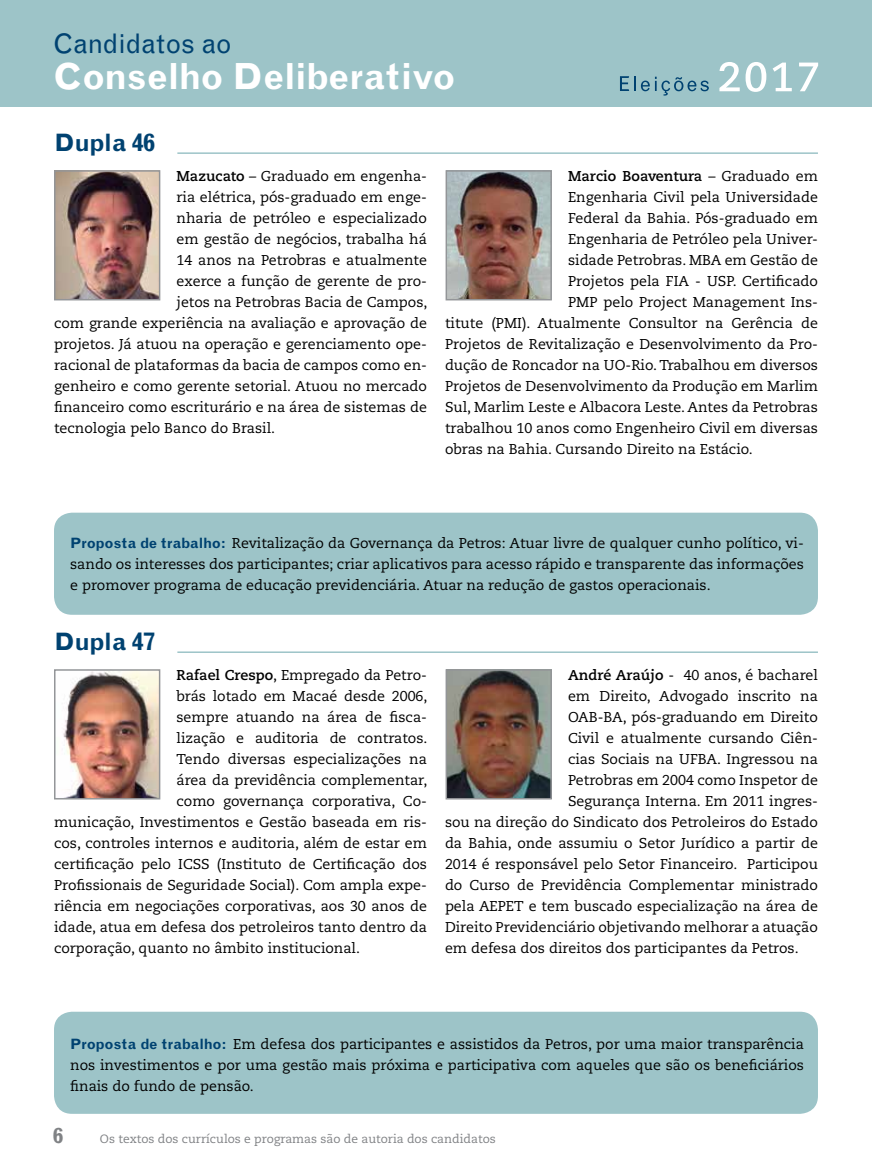
<style>
.page{position:relative;width:872px;height:1170px;background:#fff}
.page>*{position:absolute;margin:0;border:0;box-sizing:border-box;transform-origin:0 0}
.t1{font:700 36px "Grotesque MT Std";letter-spacing:-.01em;color:#fff}
.t2{font:27px "Grotesque MT Std";letter-spacing:-.005em;color:#004271}
.t3{font:700 24px "Grotesque MT Std";color:#004271}
.t4{font:700 21px "Grotesque MT Std";color:#808285}
.t5{font:14.25px/21px "Caecilia LT Std";color:#000;text-align:justify}
.t6{font:700 14.25px "Caecilia LT Std";color:#000}
.t7{font:12px "Caecilia LT Std";color:#808285}
.s1{font-weight:700}
.s2{font-weight:400}
.s3{font-family:"Grotesque MT Std";font-weight:700;color:#004271}
</style>
<div class="page">
<div style="left:0;top:0;width:872px;height:106px;background:#9dc4c8"></div>
<svg style="left:620px;top:76px;width:89px;height:20px"></svg>
<svg style="left:719px;top:62px;width:20px;height:29px"></svg>
<svg style="left:745px;top:62px;width:21px;height:30px"></svg>
<svg style="left:772px;top:63px;width:19px;height:28px"></svg>
<svg style="left:799px;top:63px;width:19px;height:28px"></svg>
<img style="left:447px;top:671px;width:103px;height:126px">
<div style="left:445px;top:669px;width:107px;height:130px;border:1px solid #939598"></div>
<img style="left:63px;top:671px;width:95px;height:126px">
<div style="left:54px;top:669px;width:106px;height:130px;border:1px solid #939598"></div>
<img style="left:447px;top:172px;width:103px;height:126px">
<div style="left:445px;top:170px;width:107px;height:130px;border:1px solid #939598"></div>
<img style="left:56px;top:172px;width:102px;height:126px">
<div style="left:54px;top:170px;width:106px;height:130px;border:1px solid #939598"></div>
<div style="left:54px;top:1011px;width:764px;height:102px;background:#9dc4c8;border-radius:18px"></div>
<div style="left:54px;top:512px;width:764px;height:102px;background:#9dc4c8;border-radius:18px"></div>
<hr style="left:177px;top:152px;width:641px;height:2px;background:#9dc4c8">
<hr style="left:177px;top:651px;width:641px;height:2px;background:#9dc4c8">
<h2 class="t2" style="left:53px;top:28px;width:180px">Candidatos ao</h2>
<h1 class="t1" style="left:53px;top:55px;width:404px">Conselho Deliberativo</h1>
<h3 class="t3" style="left:54px;top:129px;width:103px">Dupla 46</h3>
<p class="t5" style="left:176px;top:166px;width:252px"><span class="s1">Mazucato</span> – Graduado em engenha-</p>
<p class="t5" style="left:176px;top:187px;width:252px">ria elétrica, pós-graduado em enge-</p>
<p class="t5" style="left:176px;top:208px;width:252px">nharia de petróleo e especializado</p>
<p class="t5" style="left:176px;top:229px;width:252px">em gestão de negócios, trabalha há</p>
<p class="t5" style="left:176px;top:250px;width:252px">14 anos na Petrobras e atualmente</p>
<p class="t5" style="left:176px;top:271px;width:252px">exerce a função de gerente de pro-</p>
<p class="t5" style="left:176px;top:292px;width:252px">jetos na Petrobras Bacia de Campos,</p>
<p class="t5" style="left:54px;top:313px;width:374px">com grande experiência na avaliação e aprovação de</p>
<p class="t5" style="left:54px;top:334px;width:374px">projetos. Já atuou na operação e gerenciamento ope-</p>
<p class="t5" style="left:54px;top:355px;width:374px">racional de plataformas da bacia de campos como en-</p>
<p class="t5" style="left:54px;top:376px;width:374px">genheiro e como gerente setorial. Atuou no mercado</p>
<p class="t5" style="left:54px;top:397px;width:374px">financeiro como escriturário e na área de sistemas de</p>
<p class="t5" style="left:54px;top:418px;width:223px">tecnologia pelo Banco do Brasil.</p>
<p class="t6" style="left:568px;top:168px;width:251px">Marcio Boaventura <span class="s2">– Graduado em</span></p>
<p class="t5" style="left:568px;top:187px;width:251px">Engenharia Civil pela Universidade</p>
<p class="t5" style="left:568px;top:208px;width:251px">Federal da Bahia. Pós-graduado em</p>
<p class="t5" style="left:568px;top:229px;width:251px">Engenharia de Petróleo pela Univer-</p>
<p class="t5" style="left:568px;top:250px;width:251px">sidade Petrobras. MBA em Gestão de</p>
<p class="t5" style="left:568px;top:271px;width:251px">Projetos pela FIA - USP. Certificado</p>
<p class="t5" style="left:568px;top:292px;width:251px">PMP pelo Project Management Ins-</p>
<p class="t5" style="left:445px;top:313px;width:374px">titute (PMI). Atualmente Consultor na Gerência de</p>
<p class="t5" style="left:445px;top:334px;width:374px">Projetos de Revitalização e Desenvolvimento da Pro-</p>
<p class="t5" style="left:445px;top:355px;width:374px">dução de Roncador na UO-Rio. Trabalhou em diversos</p>
<p class="t5" style="left:445px;top:376px;width:374px">Projetos de Desenvolvimento da Produção em Marlim</p>
<p class="t5" style="left:445px;top:397px;width:374px">Sul, Marlim Leste e Albacora Leste. Antes da Petrobras</p>
<p class="t5" style="left:445px;top:418px;width:374px">trabalhou 10 anos como Engenheiro Civil em diversas</p>
<p class="t5" style="left:445px;top:439px;width:309px">obras na Bahia. Cursando Direito na Estácio.</p>
<p class="t5" style="left:70px;top:532px;width:735px"><span class="s3">Proposta de trabalho:</span> Revitalização da Governança da Petros: Atuar livre de qualquer cunho político, vi&shy;sando os interesses dos participantes; criar aplicativos para acesso rápido e transparente das informações e promover programa de educação previdenciária. Atuar na redução de gastos operacionais.</p>
<h3 class="t3" style="left:54px;top:627px;width:103px">Dupla 47</h3>
<p class="t5" style="left:176px;top:665px;width:252px"><span class="s1">Rafael Crespo</span>, Empregado da Petro-</p>
<p class="t5" style="left:176px;top:686px;width:252px">brás lotado em Macaé desde 2006,</p>
<p class="t5" style="left:176px;top:707px;width:252px">sempre atuando na área de fisca-</p>
<p class="t5" style="left:176px;top:728px;width:252px">lização e auditoria de contratos.</p>
<p class="t5" style="left:176px;top:749px;width:252px">Tendo diversas especializações na</p>
<p class="t5" style="left:176px;top:770px;width:252px">área da previdência complementar,</p>
<p class="t5" style="left:176px;top:791px;width:252px">como governança corporativa, Co-</p>
<p class="t5" style="left:54px;top:812px;width:374px">municação, Investimentos e Gestão baseada em ris-</p>
<p class="t5" style="left:54px;top:833px;width:374px">cos, controles internos e auditoria, além de estar em</p>
<p class="t5" style="left:54px;top:854px;width:374px">certificação pelo ICSS (Instituto de Certificação dos</p>
<p class="t5" style="left:54px;top:875px;width:374px">Profissionais de Seguridade Social). Com ampla expe-</p>
<p class="t5" style="left:54px;top:896px;width:374px">riência em negociações corporativas, aos 30 anos de</p>
<p class="t5" style="left:54px;top:917px;width:374px">idade, atua em defesa dos petroleiros tanto dentro da</p>
<p class="t5" style="left:54px;top:938px;width:307px">corporação, quanto no âmbito institucional.</p>
<p class="t5" style="left:568px;top:665px;width:251px"><span class="s1">André Araújo</span> - 40 anos, é bacharel</p>
<p class="t5" style="left:568px;top:686px;width:251px">em Direito, Advogado inscrito na</p>
<p class="t5" style="left:568px;top:707px;width:251px">OAB-BA, pós-graduando em Direito</p>
<p class="t5" style="left:568px;top:728px;width:251px">Civil e atualmente cursando Ciên-</p>
<p class="t5" style="left:568px;top:749px;width:251px">cias Sociais na UFBA. Ingressou na</p>
<p class="t5" style="left:568px;top:770px;width:251px">Petrobras em 2004 como Inspetor de</p>
<p class="t5" style="left:568px;top:791px;width:251px">Segurança Interna. Em 2011 ingres-</p>
<p class="t5" style="left:445px;top:812px;width:374px">sou na direção do Sindicato dos Petroleiros do Estado</p>
<p class="t5" style="left:445px;top:833px;width:374px">da Bahia, onde assumiu o Setor Jurídico a partir de</p>
<p class="t5" style="left:445px;top:854px;width:374px">2014 é responsável pelo Setor Financeiro. Participou</p>
<p class="t5" style="left:445px;top:875px;width:374px">do Curso de Previdência Complementar ministrado</p>
<p class="t5" style="left:445px;top:896px;width:374px">pela AEPET e tem buscado especialização na área de</p>
<p class="t5" style="left:445px;top:917px;width:374px">Direito Previdenciário objetivando melhorar a atuação</p>
<p class="t5" style="left:445px;top:938px;width:355px">em defesa dos direitos dos participantes da Petros.</p>
<p class="t5" style="left:70px;top:1034px;width:735px"><span class="s3">Proposta de trabalho:</span> Em defesa dos participantes e assistidos da Petros, por uma maior transparência nos investimentos e por uma gestão mais próxima e participativa com aqueles que são os beneficiários finais do fundo de pensão.</p>
<h3 class="t4" style="left:53px;top:1122px;width:12px">6</h3>
<p class="t7" style="left:100px;top:1132px;width:397px">Os textos dos currículos e programas são de autoria dos candidatos</p>
</div>
